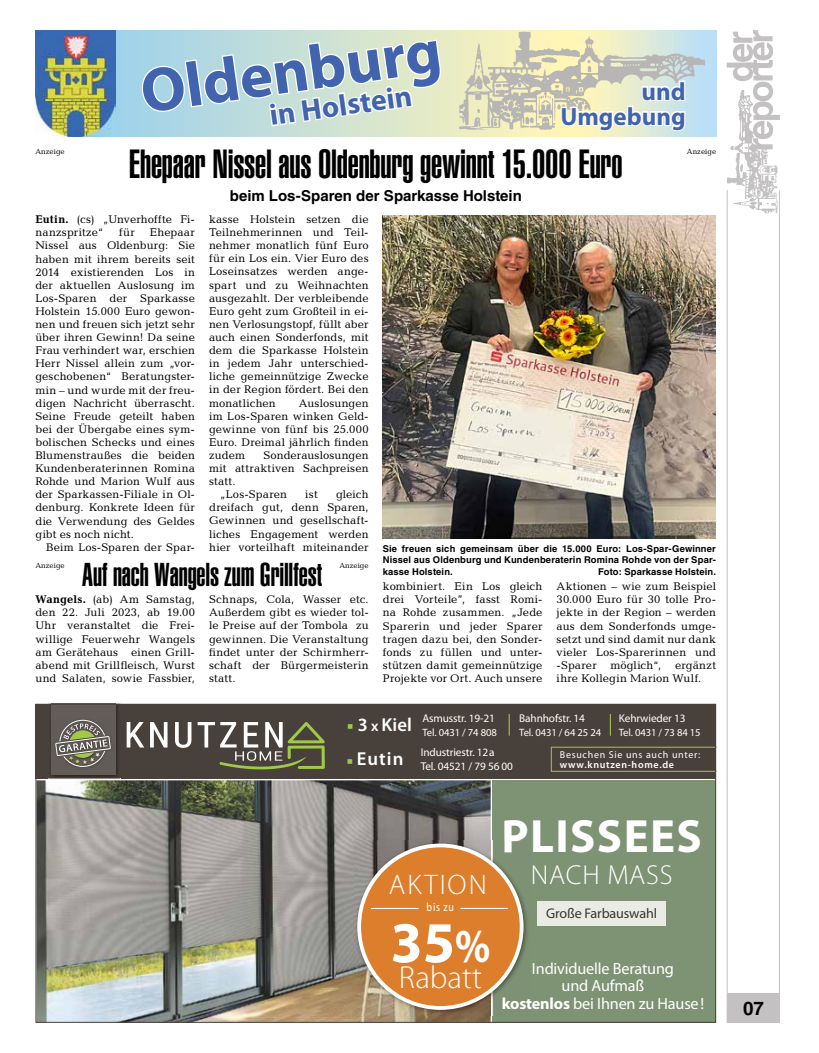
<style>
.page{position:relative;width:819px;height:1053px;background:#fff}
.page>*{position:absolute;margin:0;border:0;box-sizing:border-box;transform-origin:0 0}
.t1{font:700 62.5px "Myriad Pro";color:#4264af}
.t2{font:700 58.25px "Myriad Pro";color:#fff}
.t3{font:700 46.88px "Myriad Pro";letter-spacing:.03em;color:#fff}
.t4{font:40px "Helvetica LT Std Ultra Comp";letter-spacing:-.005em;color:#000}
.t5{font:32.5px "Helvetica LT Std Ultra Comp";letter-spacing:-.005em;color:#000}
.t6{font:300 32px "Myriad Pro";color:#fff}
.t7{font:700 30px "Myriad Pro";color:#4264af}
.t8{font:300 28.38px "Myriad Pro";letter-spacing:.07em;color:#fff}
.t9{font:300 27.5px "Myriad Pro";letter-spacing:.03em;color:#fff}
.t10{font:700 25px/25px "Myriad Pro";color:#4264af;text-align:right}
.t11{font:600 18.75px "Myriad Pro";letter-spacing:.05em;color:#fff}
.t12{font:700 18.75px "Helvetica LT Std";color:#000}
.t13{font:16.25px/17.5px "Myriad Pro";letter-spacing:-.01em;color:#fff;text-align:center}
.t14{font:700 15px "Helvetica LT Std";color:#000}
.t15{font:14.12px "Myriad Pro";letter-spacing:-.01em;color:#39342f}
.t16{font:11.88px "Myriad Pro";color:#fff;scale:.84 1}
.t17{font:11.25px/13.1px "Candida Std";letter-spacing:.01em;color:#000;text-align:justify}
.t18{font:11.25px/13.8px "Myriad Pro";letter-spacing:-.01em;color:#fff}
.t19{font:10.62px "Myriad Pro";letter-spacing:-.01em;color:#fff}
.t20{font:10px/10px "Myriad Pro";letter-spacing:.07em;color:#fff}
.t21{font:700 9.38px/11.2px "Helvetica LT Std";letter-spacing:.015em;color:#000;text-align:justify}
.t22{font:7.5px "Candida Std";color:#000}
.s1{font-weight:700}
.s2{color:#a1c848}
.s3{font-size:15px}
.s4{font-weight:600}
.s5{font-size:47.38px}
</style>
<div class="page">
<div style="left:726px;top:993px;width:53px;height:29px;background:#c3c1c1"></div>
<hr style="left:778px;top:190px;width:1px;height:832px;background:#c3c1c1">
<hr style="left:726px;top:190px;width:1px;height:832px;background:#c3c1c1">
<img style="left:726px;top:149px;width:52px;height:65px">
<svg style="left:726px;top:30px;width:54px;height:119px"></svg>
<div style="left:35px;top:703px;width:681px;height:75px;background:#47403b"></div>
<svg style="left:127px;top:722px;width:17px;height:25px"></svg>
<svg style="left:150px;top:722px;width:17px;height:25px"></svg>
<svg style="left:175px;top:722px;width:16px;height:25px"></svg>
<svg style="left:198px;top:722px;width:127px;height:47px"></svg>
<svg style="left:551px;top:746px;width:163px;height:25px"></svg>
<svg style="left:509px;top:714px;width:1px;height:21px"></svg>
<svg style="left:610px;top:714px;width:1px;height:21px"></svg>
<div style="left:51px;top:703px;width:65px;height:72px;background:#635d58"></div>
<svg style="left:55px;top:719px;width:56px;height:48px"></svg>
<img style="left:37px;top:780px;width:453px;height:240px">
<div style="left:493px;top:780px;width:223px;height:242px;background:#7e9274"></div>
<img style="left:354px;top:840px;width:173px;height:175px">
<img style="left:504px;top:840px;width:23px;height:12px">
<div style="left:359px;top:845px;width:162px;height:162px;background:#dc7e2c;border-radius:50%"></div>
<div style="left:357px;top:843px;width:166px;height:166px;border:4px solid #fff;border-radius:50%"></div>
<hr style="left:371px;top:907px;width:47px;height:1px;background:#fff">
<hr style="left:460px;top:907px;width:47px;height:1px;background:#fff">
<div style="left:537px;top:900px;width:128px;height:25px;background:#e9ebe5"></div>
<svg style="left:115px;top:30px;width:601px;height:106px;background:#c0dddb"></svg>
<img style="left:35px;top:30px;width:80px;height:106px">
<svg style="left:141px;top:38px;width:302px;height:90px"></svg>
<img style="left:459px;top:30px;width:245px;height:103px">
<svg style="left:559px;top:65px;width:128px;height:71px"></svg>
<img style="left:382px;top:215px;width:334px;height:324px">
<p class="t1" style="left:136px;top:57px;width:304px;rotate:-8deg">Oldenburg</p>
<p class="t7" style="left:267px;top:99px;width:145px;rotate:-8deg">in Holstein</p>
<p class="t10" style="left:560px;top:79px;width:127px">und<br>Umgebung</p>
<p class="t4" style="left:129px;top:141px;width:495px">Ehepaar Nissel aus Oldenburg gewinnt 15.000 Euro</p>
<p class="t14" style="left:230px;top:186px;width:293px">beim Los-Sparen der Sparkasse Holstein</p>
<p class="t22" style="left:35px;top:147px;width:31px">Anzeige</p>
<p class="t22" style="left:686px;top:147px;width:31px">Anzeige</p>
<p class="t17" style="left:35px;top:213px;width:161px"><span class="s1">Eutin.</span> (cs) „Unverhoffte Fi&shy;nanzspritze“</p>
<p class="t17" style="left:119px;top:226px;width:17px">für</p>
<p class="t17" style="left:150px;top:226px;width:46px">Ehepaar</p>
<p class="t17" style="left:35px;top:239px;width:161px">Nissel aus Oldenburg: Sie</p>
<p class="t17" style="left:35px;top:252px;width:161px">haben mit ihrem bereits seit</p>
<p class="t17" style="left:35px;top:265px;width:161px">2014 existierenden Los in</p>
<p class="t17" style="left:35px;top:278px;width:161px">der aktuellen Auslosung im</p>
<p class="t17" style="left:35px;top:291px;width:161px">Los-Sparen der Sparkasse</p>
<p class="t17" style="left:35px;top:304px;width:161px">Holstein 15.000 Euro gewon-</p>
<p class="t17" style="left:35px;top:317px;width:161px">nen und freuen sich jetzt sehr</p>
<p class="t17" style="left:35px;top:331px;width:161px">über ihren Gewinn! Da seine</p>
<p class="t17" style="left:35px;top:344px;width:161px">Frau verhindert war, erschien</p>
<p class="t17" style="left:35px;top:357px;width:161px">Herr Nissel allein zum „vor-</p>
<p class="t17" style="left:35px;top:370px;width:161px">geschobenen“ Beratungster-</p>
<p class="t17" style="left:35px;top:383px;width:161px">min – und wurde mit der freu-</p>
<p class="t17" style="left:35px;top:396px;width:161px">digen Nachricht überrascht.</p>
<p class="t17" style="left:35px;top:409px;width:161px">Seine Freude geteilt haben</p>
<p class="t17" style="left:35px;top:422px;width:161px">bei der Übergabe eines sym-</p>
<p class="t17" style="left:35px;top:435px;width:161px">bolischen Schecks und eines</p>
<p class="t17" style="left:35px;top:448px;width:161px">Blumenstraußes die beiden</p>
<p class="t17" style="left:35px;top:462px;width:161px">Kundenberaterinnen Romina</p>
<p class="t17" style="left:35px;top:475px;width:161px">Rohde und Marion Wulf aus</p>
<p class="t17" style="left:35px;top:488px;width:161px">der Sparkassen-Filiale in Ol-</p>
<p class="t17" style="left:35px;top:501px;width:161px">denburg. Konkrete Ideen für</p>
<p class="t17" style="left:35px;top:514px;width:161px">die Verwendung des Geldes</p>
<p class="t17" style="left:35px;top:527px;width:100px">gibt es noch nicht.</p>
<p class="t17" style="left:46px;top:540px;width:150px">Beim Los-Sparen der Spar-</p>
<p class="t17" style="left:209px;top:213px;width:161px">kasse Holstein setzen die Teilnehmerinnen und Teil&shy;nehmer monatlich fünf Euro für ein Los ein. Vier Euro des Loseinsatzes werden ange&shy;spart und zu Weihnachten ausgezahlt. Der verbleibende Euro geht zum Großteil in ei&shy;nen Verlosungstopf, füllt aber auch einen Sonderfonds, mit dem die Sparkasse Holstein in jedem Jahr unterschied&shy;liche gemeinnützige Zwecke in der Region fördert. Bei den monatlichen</p>
<p class="t17" style="left:209px;top:396px;width:161px;text-indent:90px">Auslosungen im Los-Sparen winken Geld&shy;gewinne von fünf bis 25.000<br>Euro. Dreimal jährlich finden zudem</p>
<p class="t17" style="left:263px;top:448px;width:107px">Sonderauslosungen</p>
<p class="t17" style="left:209px;top:461px;width:161px">mit attraktiven Sachpreisen</p>
<p class="t17" style="left:209px;top:474px;width:28px">statt.</p>
<p class="t17" style="left:220px;top:488px;width:69px">„Los-Sparen</p>
<p class="t17" style="left:305px;top:488px;width:14px">ist</p>
<p class="t17" style="left:209px;top:488px;width:161px;text-indent:127px">gleich dreifach gut, denn Sparen, Gewinnen und gesellschaft&shy;liches Engagement werden hier vorteilhaft miteinander</p>
<p class="t5" style="left:82px;top:556px;width:242px">Auf nach Wangels zum Grillfest</p>
<p class="t22" style="left:35px;top:561px;width:31px">Anzeige</p>
<p class="t22" style="left:339px;top:561px;width:31px">Anzeige</p>
<p class="t17" style="left:35px;top:593px;width:161px;text-align:left"><span class="s1">Wangels.</span> (ab) Am Samstag, den 22. Juli 2023, ab 19.00<br>Uhr veranstaltet die Frei&shy;willige Feuerwehr Wangels am Gerätehaus einen Grill&shy;abend mit Grillfleisch, Wurst und Salaten, sowie Fassbier,</p>
<p class="t17" style="left:209px;top:593px;width:161px">Schnaps, Cola, Wasser etc.<br>Außerdem gibt es wieder tol&shy;le Preise auf der Tombola zu gewinnen. Die Veranstaltung findet unter der Schirmherr&shy;schaft der Bürgermeisterin statt.</p>
<p class="t21" style="left:382px;top:543px;width:335px">Sie freuen sich gemeinsam über die 15.000 Euro: Los-Spar-Gewinner Nissel aus Oldenburg und Kundenberaterin Romina Rohde von der Spar&shy;kasse Holstein.</p>
<p class="t21" style="left:598px;top:565px;width:119px">Foto: Sparkasse Holstein.</p>
<p class="t17" style="left:383px;top:580px;width:161px">kombiniert. Ein Los gleich drei Vorteile”, fasst Romi&shy;na Rohde zusammen. „Jede Sparerin und jeder Sparer tragen dazu bei, den Sonder&shy;fonds zu füllen und unter&shy;stützen damit gemeinnützige Projekte vor Ort. Auch unsere</p>
<p class="t17" style="left:556px;top:579px;width:161px">Aktionen – wie zum Beispiel 30.000 Euro für 30 tolle Pro&shy;jekte in der Region – werden aus dem Sonderfonds umge&shy;setzt und sind damit nur dank vieler Los-Sparerinnen und -Sparer möglich“, ergänzt ihre Kollegin Marion Wulf.</p>
<p class="t11" style="left:348px;top:712px;width:66px"><span class="s2">■</span> 3 <span class="s3">x</span> Kiel</p>
<p class="t11" style="left:347px;top:747px;width:57px"><span class="s2">■</span> Eutin</p>
<p class="t18" style="left:422px;top:711px;width:74px">Asmusstr. 19-21</p>
<p class="t19" style="left:422px;top:726px;width:76px">Tel. 0431 / 74 808</p>
<p class="t18" style="left:519px;top:711px;width:67px">Bahnhofstr. 14</p>
<p class="t19" style="left:519px;top:726px;width:83px">Tel. 0431 / 64 25 24</p>
<p class="t18" style="left:618px;top:711px;width:68px">Kehrwieder 13</p>
<p class="t19" style="left:618px;top:726px;width:83px">Tel. 0431 / 73 84 15</p>
<p class="t18" style="left:420px;top:745px;width:94px">Industriestr. 12a<br>Tel. 04521 / 79 56 00</p>
<p class="t20" style="left:560px;top:749px;width:142px">Besuchen Sie uns auch unter: <span class="s4">www.knutzen-home.de</span></p>
<p class="t8" style="left:389px;top:867px;width:99px">AKTION</p>
<p class="t16" style="left:426px;top:899px;width:34px">bis zu</p>
<p class="t2" style="left:390px;top:904px;width:101px">35<span class="s5">%</span></p>
<p class="t6" style="left:399px;top:958px;width:85px">Rabatt</p>
<p class="t3" style="left:501px;top:806px;width:202px">PLISSEES</p>
<p class="t9" style="left:530px;top:857px;width:143px">NACH MASS</p>
<p class="t15" style="left:546px;top:904px;width:112px">Große Farbauswahl</p>
<p class="t13" style="left:501px;top:959px;width:204px">Individuelle Beratung<br>und Aufmaß<br><span class="s1">kostenlos</span> bei Ihnen zu Hause!</p>
<p class="t12" style="left:743px;top:996px;width:22px">07</p>
</div>
